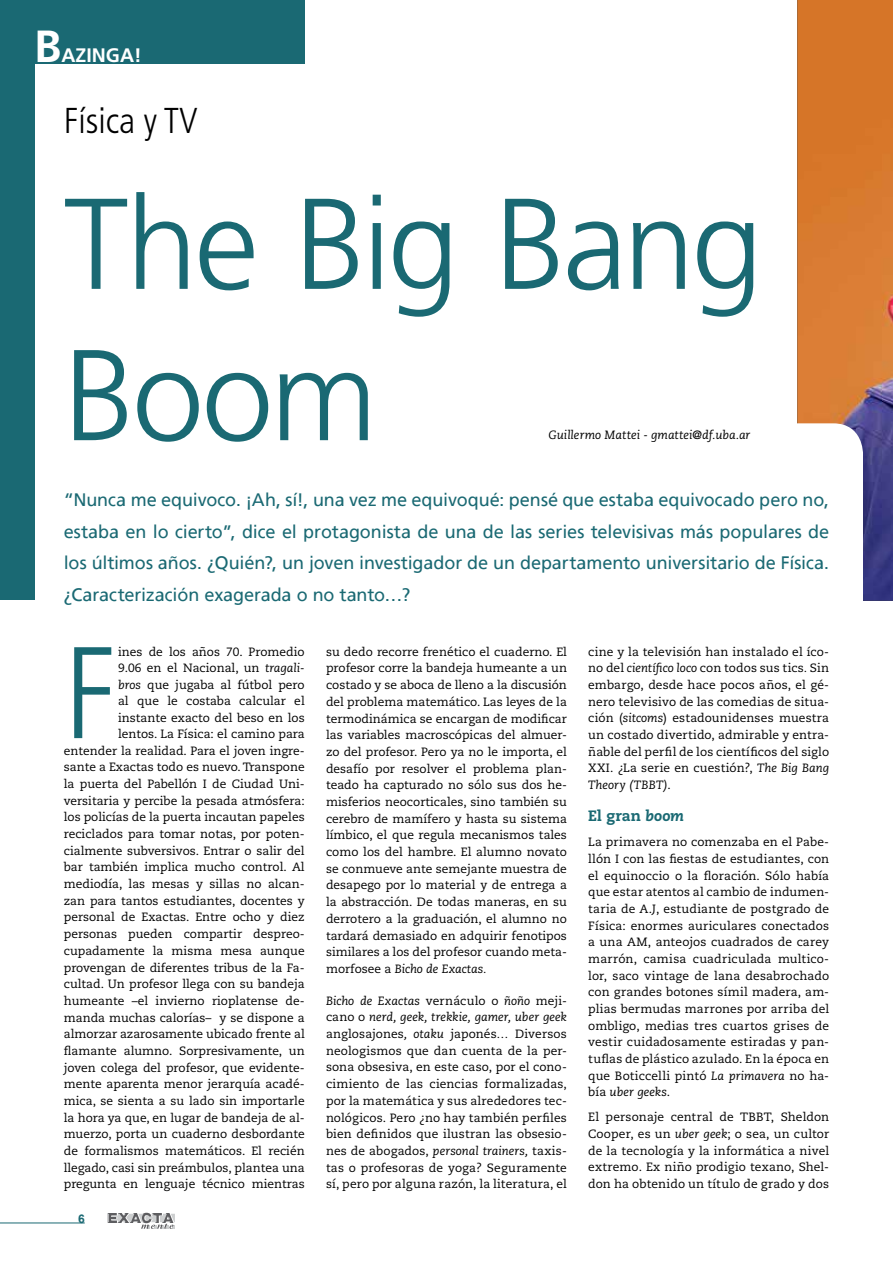
<style>
.page{position:relative;width:893px;height:1263px;background:#fff}
.page>*{position:absolute;margin:0;border:0;box-sizing:border-box;transform-origin:0 0}
.t1{font:300 condensed 130.2px "Frutiger";color:#1a6973}
.t2{font:300 129px/151.4px "Frutiger";letter-spacing:-.03em;color:#1a6973}
.t3{font:700 45px "Frutiger LT Std";color:#fff}
.t4{font:300 condensed 36px "Frutiger";color:#000}
.t5{font:700 19.5px "Frutiger LT Std";color:#fff}
.t6{font:18px/31.5px "Frutiger Linotype";letter-spacing:-.005em;color:#1a6973;text-align:justify}
.t7{font:800 15px "Caecilia LT Std";letter-spacing:.005em;color:#1a6973}
.t8{font:12px/16.6px "Caecilia LT Std";color:#000;text-align:justify}
.t9{font:italic 12px "Caecilia LT Std";color:#000}
.t10{font:700 12px "Arial";color:#1a6973}
.s1{font-style:italic}
</style>
<div class="page">
<hr style="left:0;top:1223px;width:85px;height:1px;background:#1a6973">
<svg style="left:108px;top:1213px;width:67px;height:16px"></svg>
<img style="left:797px;top:0;width:96px;height:601px">
<div style="left:687px;top:423px;width:176px;height:259px;background:#fff;border-radius:30px"></div>
<div style="left:0;top:0;width:305px;height:64px;background:#1a6973"></div>
<div style="left:0;top:0;width:34px;height:600px;background:#1a6973"></div>
<h3 class="t3" style="left:34px;top:20px;width:29px">B</h3>
<h3 class="t5" style="left:62px;top:44px;width:82px">AZINGA!</h3>
<h3 class="t4" style="left:64px;top:100px;width:135px">Física y TV</h3>
<h2 class="t2" style="left:64px;top:168px;width:700px">The Big Bang<br>Boom</h2>
<p class="t9" style="left:549px;top:428px;width:203px">Guillermo Mattei - gmattei@df.uba.ar</p>
<p class="t6" style="left:64px;top:484px;width:767px">“Nunca me equivoco. ¡Ah, sí!, una vez me equivoqué: pensé que estaba equivocado pero no, estaba en lo cierto”, dice el protagonista de una de las series televisivas más populares de los últimos años. ¿Quién?, un joven investigador de un departamento universitario de Física. ¿Caracterización exagerada o no tanto…?</p>
<p class="t8" style="left:64px;top:643px;width:242px;text-align:right">ines de los años 70. Promedio<br>9.06 en el Nacional, un <span class="s1">tragali-<br>bros</span> que jugaba al fútbol pero<br>al que le costaba calcular el<br>instante exacto del beso en los<br>lentos. La Física: el camino para entender la realidad. Para el joven ingre&shy;sante a Exactas todo es nuevo. Transpone la puerta del Pabellón I de Ciudad Uni&shy;versitaria y percibe la pesada atmósfera: los policías de la puerta incautan papeles reciclados para tomar notas, por poten&shy;cialmente subversivos. Entrar o salir del bar también implica mucho control. Al mediodía, las mesas y sillas no alcan&shy;zan para tantos estudiantes, docentes y personal de Exactas. Entre ocho y diez personas pueden compartir despreo&shy;cupadamente la misma mesa aunque provengan de diferentes tribus de la Fa&shy;cultad. Un profesor llega con su bandeja humeante –el invierno rioplatense de&shy;manda muchas calorías– y se dispone a almorzar azarosamente ubicado frente al flamante alumno. Sorpresivamente, un joven colega del profesor, que evidente&shy;mente aparenta menor jerarquía acadé&shy;mica, se sienta a su lado sin importarle la hora ya que, en lugar de bandeja de al&shy;muerzo, porta un cuaderno desbordante de formalismos matemáticos. El recién llegado, casi sin preámbulos, plantea una pregunta en lenguaje técnico mientras</p>
<p class="t8" style="left:326px;top:643px;width:242px">su dedo recorre frenético el cuaderno. El profesor corre la bandeja humeante a un costado y se aboca de lleno a la discusión del problema matemático. Las leyes de la termodinámica se encargan de modificar las variables macroscópicas del almuer&shy;zo del profesor. Pero ya no le importa, el desafío por resolver el problema plan&shy;teado ha capturado no sólo sus dos he&shy;misferios neocorticales, sino también su cerebro de mamífero y hasta su sistema límbico, el que regula mecanismos tales como los del hambre. El alumno novato se conmueve ante semejante muestra de desapego por lo material y de entrega a la abstracción. De todas maneras, en su derrotero a la graduación, el alumno no tardará demasiado en adquirir fenotipos similares a los del profesor cuando meta&shy;morfosee a <span class="s1">Bicho de Exactas.</span></p>
<h1 class="t1" style="left:64px;top:619px;width:54px">F</h1>
<p class="t8" style="left:326px;top:992px;width:242px"><span class="s1">Bicho de Exactas</span> vernáculo o <span class="s1">ñoño</span> meji&shy;cano o <span class="s1">nerd, geek, trekkie, gamer, uber geek </span>anglosajones<span class="s1">, otaku</span> japonés<span class="s1">…</span> Diversos neologismos que dan cuenta de la per&shy;sona obsesiva, en este caso, por el cono&shy;cimiento de las ciencias formalizadas, por la matemática y sus alrededores tec&shy;nológicos. Pero ¿no hay también perfiles bien definidos que ilustran las obsesio&shy;nes de abogados, <span class="s1">personal trainers,</span> taxis&shy;tas o profesoras de yoga? Seguramente sí, pero por alguna razón, la literatura, el</p>
<p class="t10" style="left:78px;top:1210px;width:8px">6</p>
<p class="t8" style="left:588px;top:643px;width:242px">cine y la televisión han instalado el íco&shy;no del <span class="s1">científico loco</span> con todos sus tics<span class="s1">.</span> Sin embargo, desde hace pocos años, el gé&shy;nero televisivo de las comedias de situa&shy;ción (<span class="s1">sitcoms</span>) estadounidenses muestra un costado divertido, admirable y entra&shy;ñable del perfil de los científicos del siglo XXI. ¿La serie en cuestión?, <span class="s1">The Big Bang Theory (TBBT)</span>.</p>
<p class="t7" style="left:588px;top:807px;width:97px">El gran <span class="s1">boom</span></p>
<p class="t8" style="left:588px;top:834px;width:242px">La primavera no comenzaba en el Pabe&shy;llón I con las fiestas de estudiantes, con el equinoccio o la floración. Sólo había que estar atentos al cambio de indumen&shy;taria de A.J, estudiante de postgrado de Física: enormes auriculares conectados a una AM, anteojos cuadrados de carey marrón, camisa cuadriculada multico&shy;lor, saco vintage de lana desabrochado con grandes botones símil madera, am&shy;plias bermudas marrones por arriba del ombligo, medias tres cuartos grises de vestir cuidadosamente estiradas y pan&shy;tuflas de plástico azulado. En la época en que Boticcelli pintó <span class="s1">La primavera</span> no ha&shy;bía <span class="s1">uber geeks</span>.</p>
<p class="t8" style="left:588px;top:1109px;width:242px">El personaje central de TBBT, Sheldon Cooper, es un <span class="s1">uber geek</span>; o sea, un cultor de la tecnología y la informática a nivel extremo. Ex niño prodigio texano, Shel&shy;don ha obtenido un título de grado y dos</p>
</div>
